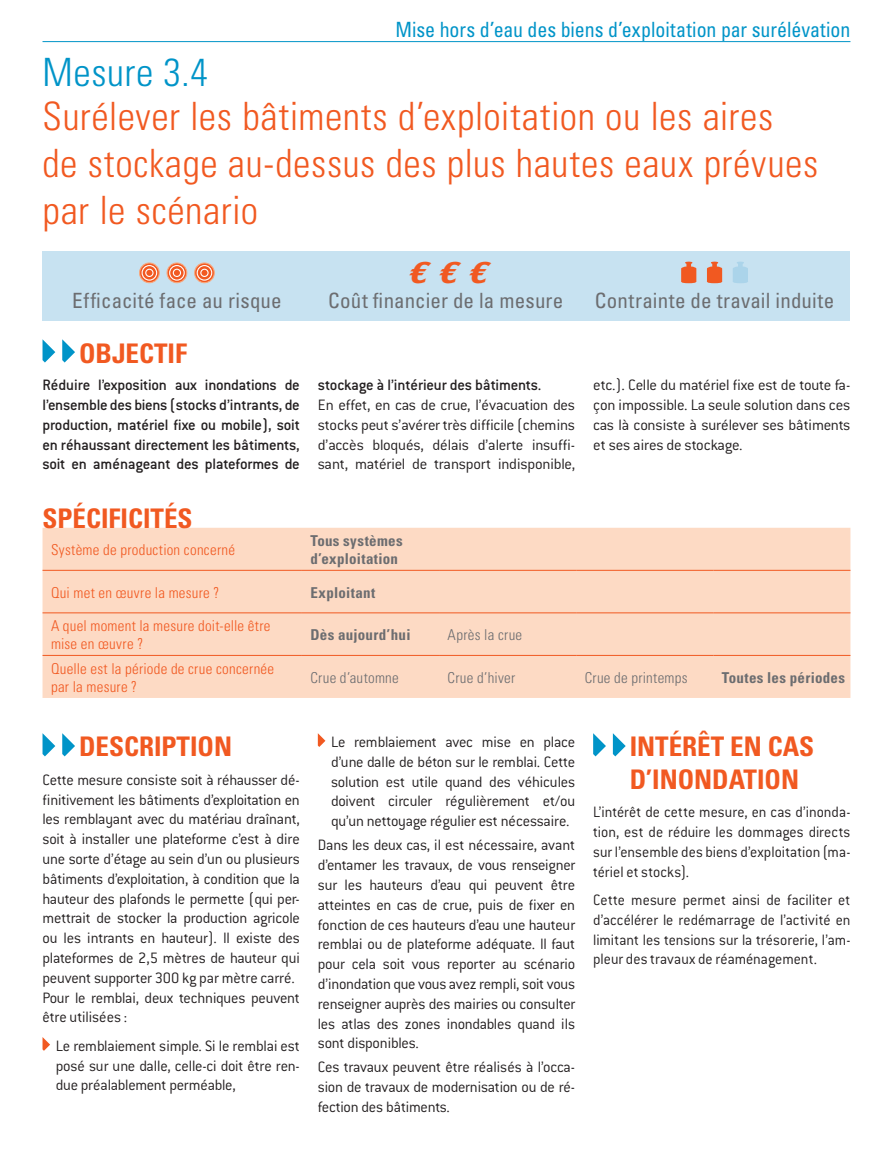
<style>
.page{position:relative;width:893px;height:1170px;background:#fff}
.page>*{position:absolute;margin:0;border:0;box-sizing:border-box;transform-origin:0 0}
.t1{font:300 condensed 39px/46.8px "Univers";letter-spacing:.015em;color:#f15921}
.t2{font:300 condensed 39px "Univers";letter-spacing:.015em;color:#0094c8}
.t3{font:italic 700 condensed 30px "Helvetica Neue LT";color:#f15921;scale:1.35 1}
.t4{font:700 condensed 27px/32.4px "Univers";color:#f15921}
.t5{font:condensed 21px "Univers";letter-spacing:.01em;color:#6c6d70}
.t6{font:condensed 21px "Univers";color:#0094c8;scale:.95 1}
.t7{font:300 16.5px/19.8px "Conduit ITC";letter-spacing:-.01em;color:#231f20;text-align:justify}
.t8{font:300 16.5px/19.8px "Conduit ITC";letter-spacing:-.01em;color:#231f20;text-align:justify;scale:.95 1}
.t9{font:500 16.5px/19.8px "Conduit ITC";letter-spacing:-.015em;color:#231f20;text-align:justify}
.t10{font:300 condensed 15px/18px "Univers";letter-spacing:.015em;color:#f15921}
.t11{font:700 condensed 15px "Univers";letter-spacing:.02em;color:#6c6d70}
.t12{font:300 condensed 15px "Univers";letter-spacing:.02em;color:#6c6d70}
</style>
<div class="page">
<div style="left:43px;top:251px;width:807px;height:69px;background:#c7e2f1"></div>
<svg style="left:140px;top:263px;width:19px;height:20px"></svg>
<div style="left:139px;top:262px;width:21px;height:21px;border:1px solid #f8a87e;border-radius:50%"></div>
<div style="left:146px;top:269px;width:7px;height:7px;background:#f15921;border-radius:50%"></div>
<div style="left:145px;top:269px;width:9px;height:8px;border:1px solid #fff;border-radius:50%"></div>
<div style="left:142px;top:265px;width:15px;height:15px;border:1px solid #fff;border-radius:50%"></div>
<svg style="left:167px;top:263px;width:20px;height:20px"></svg>
<div style="left:167px;top:262px;width:20px;height:21px;border:1px solid #f8a87e;border-radius:50%"></div>
<div style="left:173px;top:269px;width:8px;height:7px;background:#f15921;border-radius:50%"></div>
<div style="left:173px;top:269px;width:8px;height:8px;border:1px solid #fff;border-radius:50%"></div>
<div style="left:169px;top:265px;width:16px;height:15px;border:1px solid #fff;border-radius:50%"></div>
<svg style="left:195px;top:263px;width:19px;height:20px"></svg>
<div style="left:194px;top:262px;width:21px;height:21px;border:1px solid #f8a87e;border-radius:50%"></div>
<div style="left:201px;top:269px;width:7px;height:7px;background:#f15921;border-radius:50%"></div>
<div style="left:200px;top:269px;width:9px;height:8px;border:1px solid #fff;border-radius:50%"></div>
<div style="left:197px;top:265px;width:15px;height:15px;border:1px solid #fff;border-radius:50%"></div>
<svg style="left:681px;top:261px;width:16px;height:22px"></svg>
<svg style="left:707px;top:261px;width:16px;height:22px"></svg>
<svg style="left:733px;top:261px;width:15px;height:22px"></svg>
<hr style="left:43px;top:41px;width:807px;height:1px;background:#0094c8">
<svg style="left:43px;top:733px;width:12px;height:23px"></svg>
<svg style="left:62px;top:733px;width:13px;height:23px"></svg>
<svg style="left:43px;top:1037px;width:7px;height:13px"></svg>
<svg style="left:318px;top:733px;width:7px;height:14px"></svg>
<svg style="left:593px;top:733px;width:13px;height:23px"></svg>
<svg style="left:613px;top:733px;width:13px;height:23px"></svg>
<svg style="left:43px;top:340px;width:12px;height:22px"></svg>
<svg style="left:62px;top:339px;width:13px;height:23px"></svg>
<div style="left:43px;top:527px;width:807px;height:171px;background:#fddac4"></div>
<hr style="left:43px;top:570px;width:259px;height:1px;background:#f15921">
<hr style="left:43px;top:612px;width:259px;height:1px;background:#f15921">
<hr style="left:302px;top:570px;width:137px;height:1px;background:#f15921">
<hr style="left:439px;top:570px;width:137px;height:1px;background:#f15921">
<hr style="left:576px;top:570px;width:137px;height:1px;background:#f15921">
<hr style="left:302px;top:612px;width:137px;height:1px;background:#f15921">
<hr style="left:439px;top:612px;width:137px;height:1px;background:#f15921">
<hr style="left:576px;top:612px;width:137px;height:1px;background:#f15921">
<hr style="left:713px;top:570px;width:137px;height:1px;background:#f15921">
<hr style="left:713px;top:612px;width:137px;height:1px;background:#f15921">
<hr style="left:43px;top:655px;width:259px;height:1px;background:#f15921">
<hr style="left:302px;top:655px;width:137px;height:1px;background:#f15921">
<hr style="left:439px;top:655px;width:137px;height:1px;background:#f15921">
<hr style="left:576px;top:655px;width:137px;height:1px;background:#f15921">
<hr style="left:713px;top:655px;width:137px;height:1px;background:#f15921">
<p class="t6" style="left:395px;top:16px;width:481px">Mise hors d’eau des biens d’exploitation par surélévation</p>
<p class="t2" style="left:43px;top:49px;width:167px">Mesure 3.4</p>
<p class="t1" style="left:43px;top:93px;width:777px">Surélever les bâtiments d’exploitation ou les aires<br>de stockage au-dessus des plus hautes eaux prévues par le scénario</p>
<p class="t5" style="left:72px;top:287px;width:211px">Efficacité face au risque</p>
<p class="t4" style="left:79px;top:336px;width:109px">OBJECTIF</p>
<p class="t3" style="left:406px;top:254px;width:60px">€ € €</p>
<p class="t5" style="left:328px;top:287px;width:237px">Coût financier de la mesure</p>
<p class="t5" style="left:595px;top:287px;width:241px">Contrainte de travail induite</p>
<p class="t9" style="left:43px;top:375px;width:259px">Réduire l’exposition aux inondations de l’ensemble des biens (stocks d’intrants, de production, matériel fixe ou mobile), soit en réhaussant directement les bâtiments, soit en aménageant des plateformes de</p>
<p class="t9" style="left:318px;top:375px;width:225px">stockage à l’intérieur des bâtiments.</p>
<p class="t7" style="left:318px;top:395px;width:259px">En effet, en cas de crue, l’évacuation des stocks peut s’avérer très difficile (chemins d’accès bloqués, délais d’alerte insuffi&shy;sant, matériel de transport indisponible,</p>
<p class="t4" style="left:43px;top:502px;width:152px">SPÉCIFICITÉS</p>
<p class="t10" style="left:51px;top:540px;width:186px">Système de production concerné</p>
<p class="t11" style="left:310px;top:531px;width:94px">Tous systèmes</p>
<p class="t11" style="left:310px;top:549px;width:89px">d’exploitation</p>
<p class="t7" style="left:593px;top:375px;width:259px">etc.). Celle du matériel fixe est de toute fa&shy;çon impossible. La seule solution dans ces cas là consiste à surélever ses bâtiments et ses aires de stockage.</p>
<p class="t10" style="left:51px;top:583px;width:170px">Qui met en œuvre la mesure ?</p>
<p class="t11" style="left:310px;top:583px;width:67px">Exploitant</p>
<p class="t10" style="left:51px;top:616px;width:221px">A quel moment la mesure doit-elle être mise en œuvre ?</p>
<p class="t11" style="left:310px;top:625px;width:102px">Dès aujourd’hui</p>
<p class="t12" style="left:448px;top:625px;width:76px">Après la crue</p>
<p class="t10" style="left:51px;top:659px;width:225px">Quelle est la période de crue concernée par la mesure ?</p>
<p class="t12" style="left:310px;top:668px;width:90px">Crue d’automne</p>
<p class="t12" style="left:448px;top:668px;width:69px">Crue d’hiver</p>
<p class="t12" style="left:585px;top:668px;width:104px">Crue de printemps</p>
<p class="t11" style="left:722px;top:668px;width:125px">Toutes les périodes</p>
<p class="t4" style="left:79px;top:730px;width:155px">DESCRIPTION</p>
<p class="t7" style="left:43px;top:769px;width:259px">Cette mesure consiste soit à réhausser dé&shy;finitivement les bâtiments d’exploitation en les remblayant avec du matériau draînant, soit à installer une plateforme c’est à dire une sorte d’étage au sein d’un ou plusieurs bâtiments d’exploitation, à condition que la hauteur des plafonds le permette (qui per&shy;mettrait de stocker la production agricole ou les intrants en hauteur). Il existe des plateformes de 2,5 mètres de hauteur qui peuvent supporter 300 kg par mètre carré.</p>
<p class="t7" style="left:43px;top:987px;width:259px">Pour le remblai, deux techniques peuvent être utilisées :</p>
<p class="t7" style="left:56px;top:1035px;width:246px">Le remblaiement simple. Si le remblai est posé sur une dalle, celle-ci doit être ren&shy;due préalablement perméable,</p>
<p class="t7" style="left:331px;top:732px;width:246px">Le remblaiement avec mise en place d’une dalle de béton sur le remblai. Cette solution est utile quand des véhicules doivent circuler régulièrement et/ou qu’un nettoyage régulier est nécessaire.</p>
<p class="t7" style="left:318px;top:835px;width:259px">Dans les deux cas, il est nécessaire, avant d’entamer les travaux, de vous renseigner sur les hauteurs d’eau qui peuvent être atteintes en cas de crue, puis de fixer en fonction de ces hauteurs d’eau une hauteur remblai ou de plateforme adéquate. Il faut pour cela soit vous reporter au scénario d’inondation que vous avez rempli, soit vous renseigner auprès des mairies ou consulter les atlas des zones inondables quand ils sont disponibles.</p>
<p class="t7" style="left:318px;top:1057px;width:259px">Ces travaux peuvent être réalisés à l’occa&shy;sion de travaux de modernisation ou de ré&shy;fection des bâtiments.</p>
<p class="t4" style="left:630px;top:730px;width:186px">INTÉRÊT EN CAS<br>D’INONDATION</p>
<p class="t8" style="left:593px;top:802px;width:272px">L’intérêt de cette mesure, en cas d’inonda&shy;tion, est de réduire les dommages directs sur l’ensemble des biens d’exploitation (ma&shy;tériel et stocks).</p>
<p class="t8" style="left:593px;top:889px;width:272px">Cette mesure permet ainsi de faciliter et d’accélérer le redémarrage de l’activité en limitant les tensions sur la trésorerie, l’am&shy;pleur des travaux de réaménagement.</p>
</div>
